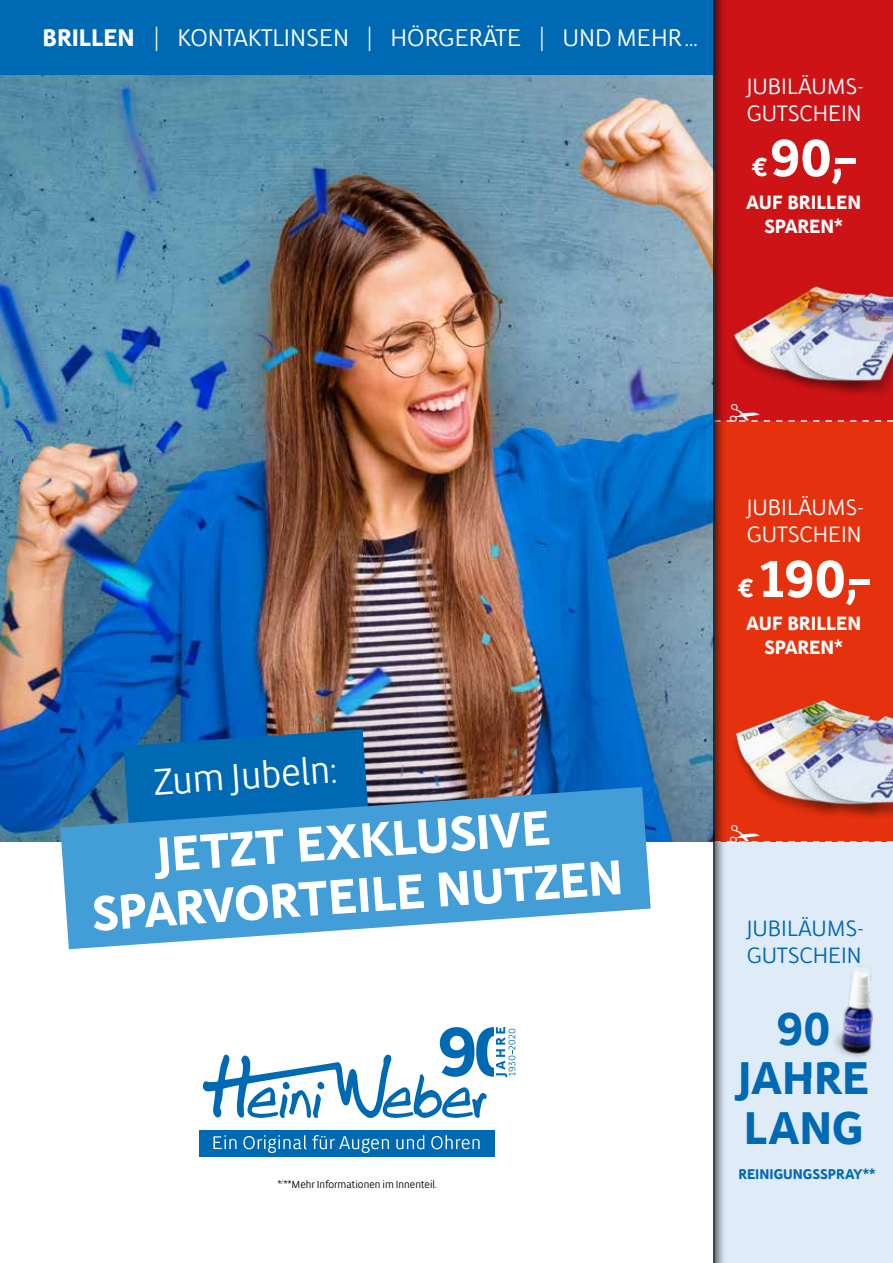
<style>
.page{position:relative;width:893px;height:1263px;background:#fff}
.page>*{position:absolute;margin:0;border:0;box-sizing:border-box;transform-origin:0 0}
.t1{font:700 52.5px "Migration Sans ITC Std";color:#fff}
.t2{font:700 49.5px/54.4px "Migration Sans ITC Std";color:#fff;text-align:center}
.t3{font:700 46.5px/49.5px "Migration Sans ITC Std";color:#0069b4;text-align:center}
.t4{font:300 37.5px "Migration Sans ITC Std";color:#fff}
.t5{font:300 24.3px "Migration Sans ITC Std";color:#fff}
.t6{font:300 22.5px/27px "Migration Sans ITC Std";color:#fff}
.t7{font:300 22.5px/27px "Migration Sans ITC Std";color:#0069b4}
.t8{font:700 19.5px/23.4px "Migration Sans ITC Std";color:#fff;text-align:center}
.t9{font:700 14.25px "Migration Sans ITC Std";color:#0069b4}
.t10{font:300 10.5px "Migration Sans ITC Std";color:#000}
.s1{font-weight:700}
.s2{font-size:26.25px}
</style>
<div class="page">
<img style="left:0;top:74px;width:685px;height:768px">
<div style="left:0;top:0;width:714px;height:74px;background:#0069b4"></div>
<svg style="left:123px;top:729px;width:245px;height:58px;background:#0766ad"></svg>
<svg style="left:60px;top:787px;width:591px;height:162px;background:#57a3d5"></svg>
<div style="left:199px;top:1129px;width:295px;height:27px;background:#0069b4"></div>
<svg style="left:213px;top:1135px;width:23px;height:14px"></svg>
<svg style="left:243px;top:1135px;width:146px;height:18px"></svg>
<svg style="left:396px;top:1135px;width:28px;height:14px"></svg>
<svg style="left:431px;top:1135px;width:49px;height:14px"></svg>
<svg style="left:203px;top:1027px;width:312px;height:91px"></svg>
<svg style="left:685px;top:0;width:208px;height:1263px;background:#cc8182"></svg>
<p class="t5" style="left:43px;top:25px;width:657px"><span class="s1">BRILLEN</span> | KONTAKTLINSEN | HÖRGERÄTE | UND MEHR...</p>
<p class="t6" style="left:747px;top:73px;width:118px">JUBILÄUMS-<br>GUTSCHEIN</p>
<h1 class="t1" style="left:752px;top:128px;width:105px"><span class="s2">€</span>90,–</h1>
<p class="t8" style="left:746px;top:191px;width:117px">AUF BRILLEN<br>SPAREN*</p>
<h3 class="t4" style="left:153px;top:761px;width:184px;rotate:-4deg">Zum Jubeln:</h3>
<h2 class="t2" style="left:86px;top:833px;width:534px;rotate:-4deg">JETZT EXKLUSIVE<br>SPARVORTEILE NUTZEN</h2>
<p class="t10" style="left:277px;top:1179px;width:161px">*<sup>/</sup>**Mehr Informationen im Innenteil.</p>
<p class="t6" style="left:747px;top:494px;width:118px">JUBILÄUMS-<br>GUTSCHEIN</p>
<h1 class="t1" style="left:738px;top:549px;width:133px"><span class="s2">€</span>190,–</h1>
<p class="t8" style="left:746px;top:612px;width:117px">AUF BRILLEN<br>SPAREN*</p>
<p class="t7" style="left:747px;top:915px;width:118px">JUBILÄUMS-<br>GUTSCHEIN</p>
<h3 class="t3" style="left:738px;top:1004px;width:132px">90<br>JAHRE<br>LANG</h3>
<p class="t9" style="left:738px;top:1166px;width:138px">REINIGUNGSSPRAY**</p>
</div>
